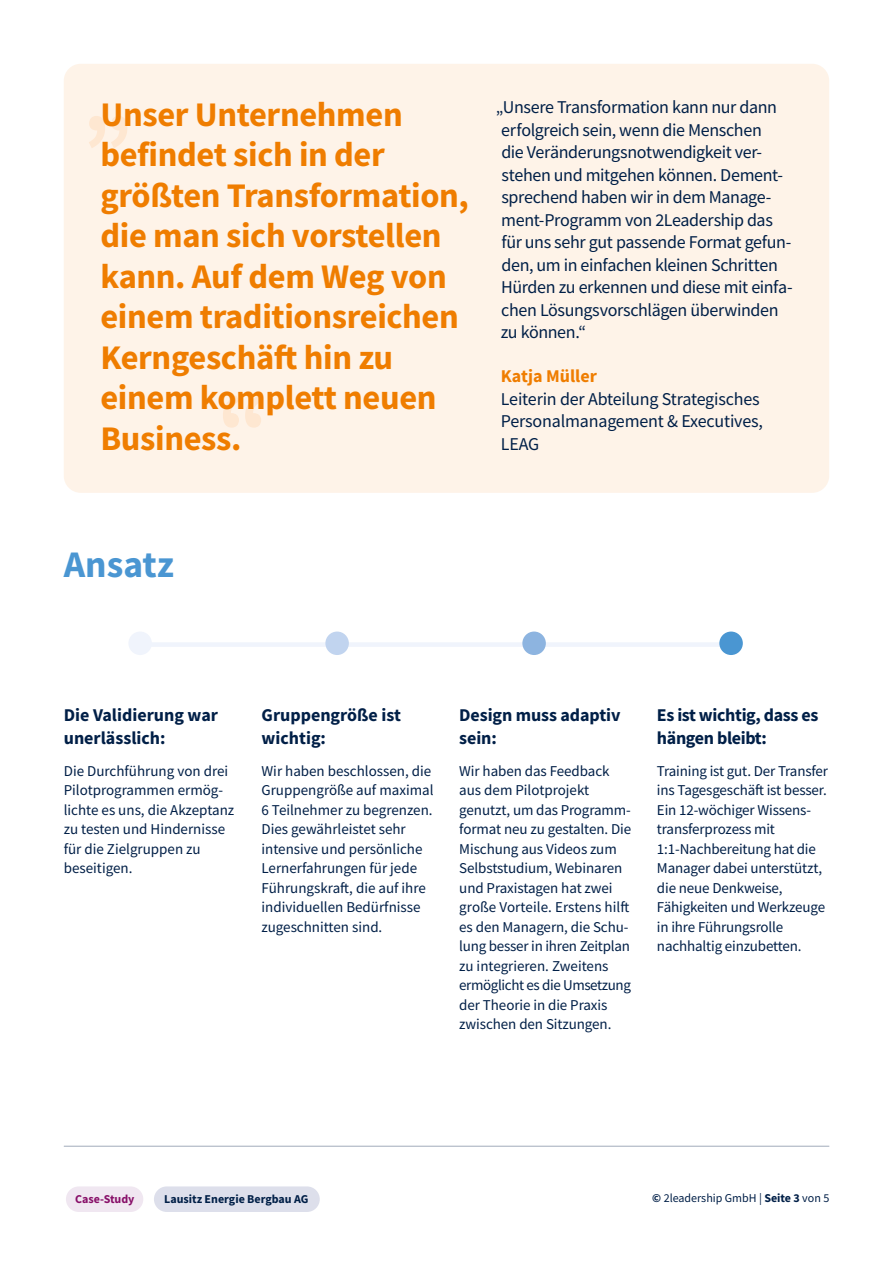
<style>
.page{position:relative;width:893px;height:1263px;background:#fff}
.page>*{position:absolute;margin:0;border:0;box-sizing:border-box;transform-origin:0 0}
.t1{font:700 37.5px "Source Sans Pro";color:#4a96d2}
.t2{font:700 34.5px/40.5px "Source Sans Pro";letter-spacing:-.01em;color:#ef7d00}
.t3{font:18px/22.5px "Source Sans Pro";letter-spacing:-.02em;color:#001f47}
.t4{font:700 18px/22.5px "Source Sans Pro";letter-spacing:-.005em;color:#001f47}
.t5{font:700 18px "Source Sans Pro";color:#ef7d00}
.t6{font:15px/19.5px "Source Sans Pro";letter-spacing:-.005em;color:#001f47}
.t7{font:12px "Source Sans Pro";color:#001f47}
.t8{font:700 12px "Source Sans Pro";color:#001f47}
.t9{font:700 12px "Source Sans Pro";color:#881069}
.s1{font-weight:700}
</style>
<div class="page">
<div style="left:154px;top:1186px;width:166px;height:26px;background:#dddfeb;border-radius:13px"></div>
<div style="left:66px;top:1186px;width:77px;height:26px;background:#f0e7f1;border-radius:13px"></div>
<hr style="left:64px;top:1146px;width:765px;height:1px;background:#001f47">
<div style="left:64px;top:64px;width:765px;height:429px;background:#fef3e8;border-radius:17px"></div>
<svg style="left:89px;top:116px;width:38px;height:32px"></svg>
<svg style="left:223px;top:396px;width:38px;height:32px"></svg>
<div style="left:139px;top:642px;width:594px;height:5px;background:#f0f4fc"></div>
<div style="left:128px;top:631px;width:24px;height:24px;background:#f0f4fc;border-radius:50%"></div>
<div style="left:325px;top:631px;width:24px;height:24px;background:#c1d4ef;border-radius:50%"></div>
<div style="left:522px;top:631px;width:24px;height:24px;background:#8db4e0;border-radius:50%"></div>
<div style="left:719px;top:631px;width:24px;height:24px;background:#4a96d2;border-radius:50%"></div>
<h2 class="t2" style="left:100px;top:93px;width:370px">Unser Unternehmen befindet sich in der größten Transformation, die man sich vorstellen kann. Auf dem Weg von einem traditionsreichen<br>Kerngeschäft hin zu einem komplett neuen<br>Business.</h2>
<p class="t3" style="left:496px;top:96px;width:299px">„Unsere Transformation kann nur dann erfolgreich sein, wenn die Menschen<br>die Veränderungsnotwendigkeit ver&shy;stehen und mitgehen können. Dement&shy;sprechend haben wir in dem Manage&shy;ment-Programm von 2Leadership das<br>für uns sehr gut passende Format gefun&shy;den, um in einfachen kleinen Schritten Hürden zu erkennen und diese mit einfa&shy;chen Lösungsvorschlägen überwinden zu können.“</p>
<p class="t5" style="left:501px;top:364px;width:97px">Katja Müller</p>
<p class="t3" style="left:501px;top:387px;width:264px">Leiterin der Abteilung Strategisches<br>Personalmanagement &amp; Executives,<br>LEAG</p>
<h1 class="t1" style="left:64px;top:539px;width:112px">Ansatz</h1>
<p class="t4" style="left:64px;top:704px;width:156px">Die Validierung war unerlässlich:</p>
<p class="t6" style="left:64px;top:761px;width:172px">Die Durchführung von drei<br>Pilotprogrammen ermög&shy;lichte es uns, die Akzeptanz zu testen und Hindernisse für die Zielgruppen zu beseitigen.</p>
<p class="t4" style="left:261px;top:704px;width:141px">Gruppengröße ist wichtig:</p>
<p class="t6" style="left:261px;top:761px;width:174px">Wir haben beschlossen, die<br>Gruppengröße auf maximal<br>6 Teilnehmer zu begrenzen.<br>Dies gewährleistet sehr intensive und persönliche<br>Lernerfahrungen für jede<br>Führungskraft, die auf ihre individuellen Bedürfnisse zugeschnitten sind.</p>
<p class="t4" style="left:459px;top:704px;width:163px">Design muss adaptiv sein:</p>
<p class="t6" style="left:459px;top:761px;width:174px">Wir haben das Feedback aus dem Pilotprojekt genutzt, um das Programm&shy;format neu zu gestalten. Die<br>Mischung aus Videos zum<br>Selbststudium, Webinaren und Praxistagen hat zwei große Vorteile. Erstens hilft es den Managern, die Schu&shy;lung besser in ihren Zeitplan zu integrieren. Zweitens ermöglicht es die Umsetzung der Theorie in die Praxis zwischen den Sitzungen.</p>
<p class="t4" style="left:657px;top:704px;width:163px">Es ist wichtig, dass es hängen bleibt:</p>
<p class="t6" style="left:657px;top:761px;width:173px">Training ist gut. Der Transfer ins Tagesgeschäft ist besser.<br>Ein 12-wöchiger Wissens&shy;transferprozess mit<br>1:1-Nachbereitung hat die<br>Manager dabei unterstützt, die neue Denkweise,<br>Fähigkeiten und Werkzeuge in ihre Führungsrolle nachhaltig einzubetten.</p>
<p class="t9" style="left:75px;top:1191px;width:61px">Case-Study</p>
<p class="t8" style="left:164px;top:1191px;width:146px">Lausitz Energie Bergbau AG</p>
<p class="t7" style="left:652px;top:1190px;width:178px"><span class="s1">©</span> 2leadership GmbH | <span class="s1">Seite 3</span> von 5</p>
</div>
